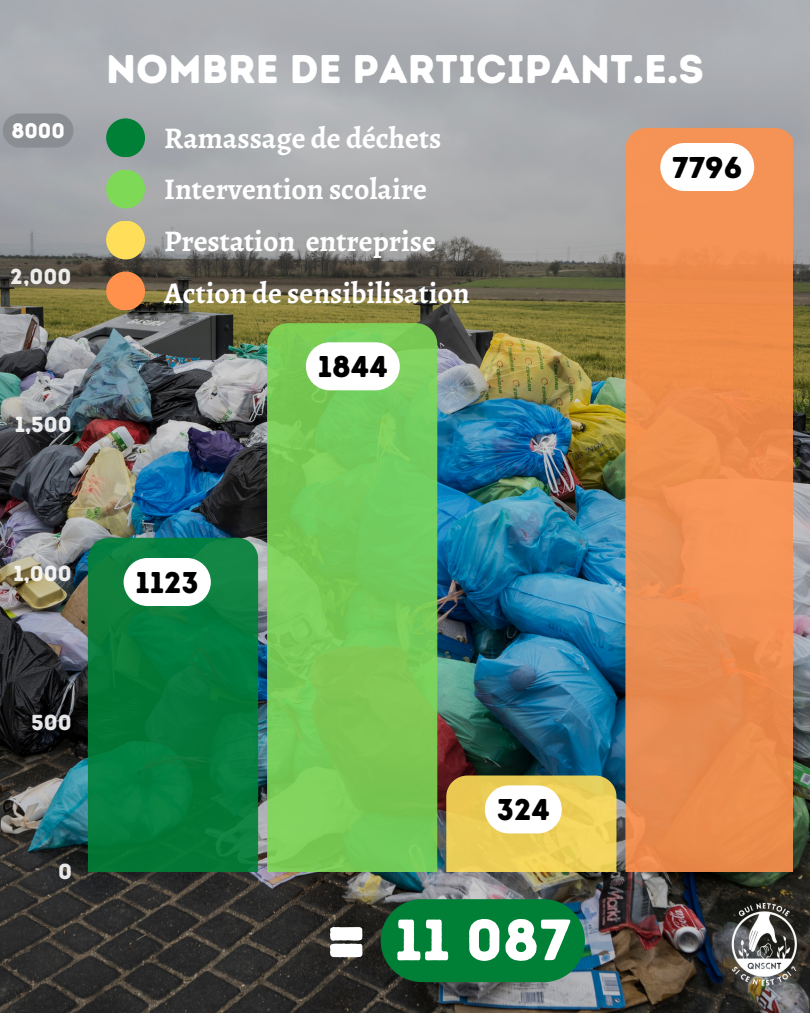
<style>
.page{position:relative;width:810px;height:1013px;background:#fff}
.page>*{position:absolute;margin:0;border:0;box-sizing:border-box;transform-origin:0 0}
.t1{font:98.1px "Intro Rust Base";color:#fff}
.t2{font:58px "Intro Rust Base";color:#fff}
.t3{font:40px "Intro Rust Base";color:#fff}
.t4{font:700 30px "Alegreya";color:#fff}
.t5{font:30px "Intro Rust Base";color:#000}
.t6{font:21.7px "Intro Rust Base";color:#fff}
.t7{font:21px "Intro Rust Base";color:#fff}
</style>
<div class="page">
<img style="left:0;top:0;width:810px;height:1012px">
<svg style="left:88px;top:537px;width:170px;height:335px;background:#067b3c"></svg>
<svg style="left:267px;top:323px;width:170px;height:549px;background:#78cb58"></svg>
<svg style="left:446px;top:775px;width:170px;height:97px;background:#e8cb58"></svg>
<svg style="left:625px;top:128px;width:168px;height:744px;background:#ee8d50"></svg>
<div style="left:106px;top:169px;width:39px;height:39px;background:#7ed957;border-radius:50%"></div>
<div style="left:106px;top:220px;width:39px;height:39px;background:#ffde59;border-radius:50%"></div>
<div style="left:106px;top:271px;width:39px;height:39px;background:#ff914d;border-radius:50%"></div>
<div style="left:106px;top:118px;width:39px;height:39px;background:#008037;border-radius:50%"></div>
<svg style="left:3px;top:113px;width:70px;height:35px;background:#8c9094"></svg>
<img style="left:719px;top:899px;width:91px;height:92px">
<div style="left:381px;top:899px;width:204px;height:83px;background:#008037;border-radius:41px"></div>
<div style="left:485px;top:785px;width:77px;height:48px;background:#fff;border-radius:24px"></div>
<div style="left:306px;top:342px;width:94px;height:48px;background:#fff;border-radius:24px"></div>
<div style="left:124px;top:558px;width:87px;height:48px;background:#fff;border-radius:24px"></div>
<div style="left:660px;top:143px;width:94px;height:48px;background:#fff;border-radius:24px"></div>
<p class="t3" style="left:106px;top:45px;width:599px">NOMBRE DE PARTICIPANT.E.S</p>
<p class="t6" style="left:12px;top:114px;width:61px">2,500</p>
<p class="t4" style="left:164px;top:117px;width:279px">Ramassage de déchets</p>
<p class="t4" style="left:164px;top:168px;width:264px">Intervention scolaire</p>
<p class="t7" style="left:11px;top:118px;width:55px">8000</p>
<p class="t6" style="left:11px;top:263px;width:62px">2,000</p>
<p class="t6" style="left:15px;top:412px;width:59px">1,500</p>
<p class="t6" style="left:13px;top:560px;width:60px">1,000</p>
<p class="t6" style="left:31px;top:709px;width:42px">500</p>
<p class="t6" style="left:58px;top:858px;width:15px">0</p>
<p class="t4" style="left:164px;top:221px;width:273px">Prestation entreprise</p>
<p class="t4" style="left:164px;top:272px;width:307px">Action de sensibilisation</p>
<p class="t5" style="left:136px;top:564px;width:65px">1123</p>
<p class="t5" style="left:318px;top:348px;width:71px">1844</p>
<p class="t5" style="left:497px;top:791px;width:54px">324</p>
<p class="t1" style="left:326px;top:880px;width:43px">=</p>
<p class="t2" style="left:395px;top:905px;width:178px">11 087</p>
<p class="t5" style="left:672px;top:149px;width:71px">7796</p>
</div>
